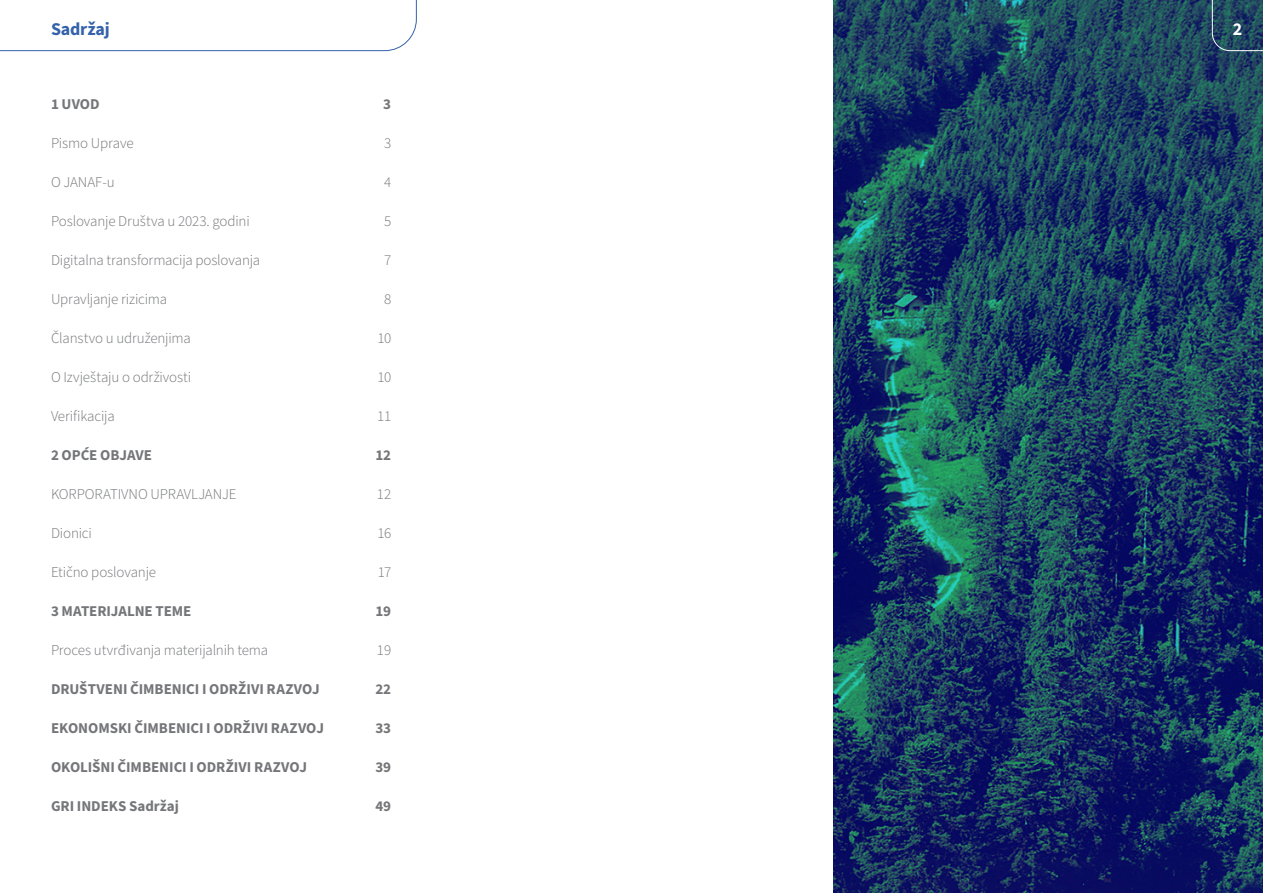
<style>
.page{position:relative;width:1263px;height:893px;background:#fff}
.page>*{position:absolute;margin:0;border:0;box-sizing:border-box;transform-origin:0 0}
.t1{font:700 18px "Source Sans 3";letter-spacing:-.01em;color:#3362aa}
.t2{font:700 18px "Source Sans 3";color:#fff}
.t3{font:300 15px "Source Sans 3";letter-spacing:-.015em;color:#757679}
.t4{font:700 15px "Source Sans 3";letter-spacing:-.005em;color:#757679}
</style>
<div class="page">
<img style="left:833px;top:0;width:430px;height:893px">
<svg style="left:0;top:0;width:417px;height:51px"></svg>
<svg style="left:1211px;top:0;width:52px;height:51px;background:#274d65"></svg>
<p class="t1" style="left:51px;top:17px;width:60px">Sadržaj</p>
<p class="t2" style="left:1233px;top:17px;width:11px">2</p>
<p class="t4" style="left:51px;top:94px;width:50px">1 UVOD</p>
<p class="t4" style="left:383px;top:94px;width:9px">3</p>
<p class="t3" style="left:51px;top:133px;width:84px">Pismo Uprave</p>
<p class="t3" style="left:384px;top:133px;width:9px">3</p>
<p class="t3" style="left:51px;top:172px;width:65px">O JANAF-u</p>
<p class="t3" style="left:384px;top:172px;width:9px">4</p>
<p class="t3" style="left:51px;top:211px;width:200px">Poslovanje Društva u 2023. godini</p>
<p class="t3" style="left:384px;top:211px;width:9px">5</p>
<p class="t3" style="left:51px;top:250px;width:211px">Digitalna transformacija poslovanja</p>
<p class="t3" style="left:384px;top:250px;width:9px">7</p>
<p class="t3" style="left:51px;top:289px;width:118px">Upravljanje rizicima</p>
<p class="t3" style="left:384px;top:289px;width:9px">8</p>
<p class="t3" style="left:51px;top:328px;width:141px">Članstvo u udruženjima</p>
<p class="t3" style="left:377px;top:328px;width:15px">10</p>
<p class="t3" style="left:51px;top:367px;width:142px">O Izvještaju o održivosti</p>
<p class="t3" style="left:377px;top:367px;width:15px">10</p>
<p class="t3" style="left:51px;top:406px;width:65px">Verifikacija</p>
<p class="t3" style="left:377px;top:406px;width:16px">11</p>
<p class="t4" style="left:51px;top:445px;width:103px">2 OPĆE OBJAVE</p>
<p class="t4" style="left:375px;top:445px;width:17px">12</p>
<p class="t3" style="left:51px;top:484px;width:187px">KORPORATIVNO UPRAVLJANJE</p>
<p class="t3" style="left:377px;top:484px;width:16px">12</p>
<p class="t3" style="left:51px;top:523px;width:42px">Dionici</p>
<p class="t3" style="left:377px;top:523px;width:15px">16</p>
<p class="t3" style="left:51px;top:562px;width:107px">Etično poslovanje</p>
<p class="t3" style="left:378px;top:562px;width:15px">17</p>
<p class="t4" style="left:51px;top:601px;width:142px">3 MATERIJALNE TEME</p>
<p class="t4" style="left:375px;top:601px;width:17px">19</p>
<p class="t3" style="left:51px;top:640px;width:219px">Proces utvrđivanja materijalnih tema</p>
<p class="t3" style="left:377px;top:640px;width:16px">19</p>
<p class="t4" style="left:51px;top:679px;width:270px">DRUŠTVENI ČIMBENICI I ODRŽIVI RAZVOJ</p>
<p class="t4" style="left:375px;top:679px;width:17px">22</p>
<p class="t4" style="left:51px;top:718px;width:274px">EKONOMSKI ČIMBENICI I ODRŽIVI RAZVOJ</p>
<p class="t4" style="left:375px;top:718px;width:17px">33</p>
<p class="t4" style="left:51px;top:757px;width:258px">OKOLIŠNI ČIMBENICI I ODRŽIVI RAZVOJ</p>
<p class="t4" style="left:375px;top:757px;width:17px">39</p>
<p class="t4" style="left:51px;top:796px;width:129px">GRI INDEKS Sadržaj</p>
<p class="t4" style="left:375px;top:796px;width:17px">49</p>
</div>
